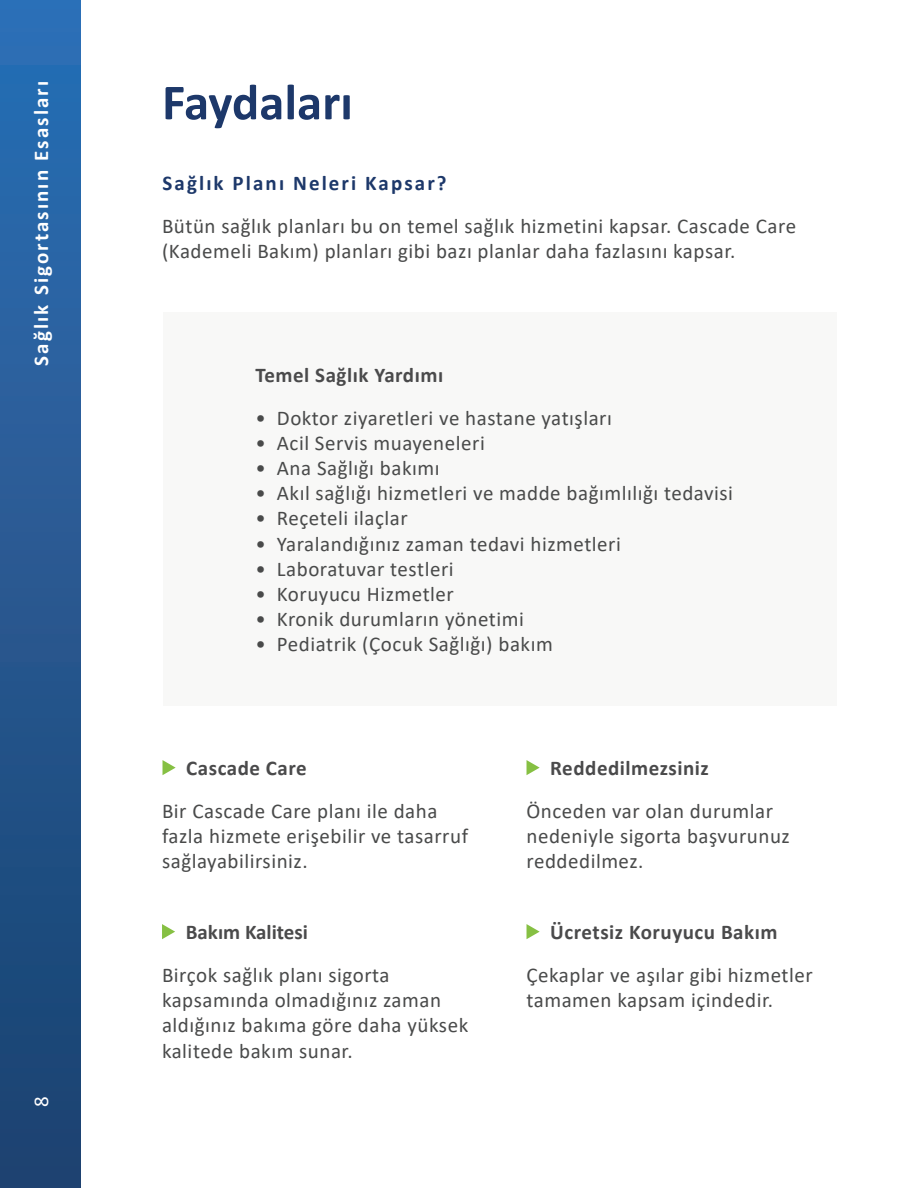
<style>
.page{position:relative;width:918px;height:1188px;background:#fff}
.page>*{position:absolute;margin:0;border:0;box-sizing:border-box;transform-origin:0 0}
.t1{font:700 51px "Calibri";color:#1d386a}
.t2{font:21px/25.2px "Calibri";letter-spacing:.025em;color:#494a4a}
.t3{font:700 21px "Calibri";letter-spacing:.025em;color:#4a4a4b}
.t4{font:700 21px "Calibri";letter-spacing:.1em;color:#fff}
.t5{font:700 21px "Calibri";letter-spacing:.1em;color:#1d386a}
.t6{font:700 21px "Calibri";color:#4a4a4b}
.t7{font:21px "Calibri";color:#fff}
</style>
<div class="page">
<div style="left:0;top:0;width:81px;height:1188px;background:linear-gradient(to bottom,#2d6fb5,#1c416e)"></div>
<div style="left:163px;top:312px;width:674px;height:393px;background:#f8f8f7"></div>
<svg style="left:163px;top:760px;width:13px;height:15px"></svg>
<svg style="left:527px;top:760px;width:13px;height:15px"></svg>
<svg style="left:527px;top:924px;width:13px;height:15px"></svg>
<svg style="left:162px;top:924px;width:13px;height:15px"></svg>
<p class="t4" style="left:26px;top:366px;width:286px;rotate:-90deg">Sağlık Sigortasının Esasları</p>
<p class="t7" style="left:27px;top:1107px;width:12px;rotate:-90deg">8</p>
<p class="t1" style="left:162px;top:66px;width:192px">Faydaları</p>
<p class="t5" style="left:163px;top:168px;width:286px">Sağlık Planı Neleri Kapsar?</p>
<p class="t2" style="left:162px;top:213px;width:636px">Bütün sağlık planları bu on temel sağlık hizmetini kapsar. Cascade Care (Kademeli Bakım) planları gibi bazı planlar daha fazlasını kapsar.</p>
<p class="t3" style="left:255px;top:360px;width:189px">Temel Sağlık Yardımı</p>
<p class="t2" style="left:255px;top:404px;width:358px">• Doktor ziyaretleri ve hastane yatışları</p>
<p class="t2" style="left:255px;top:430px;width:231px">• Acil Servis muayeneleri</p>
<p class="t2" style="left:255px;top:455px;width:186px">• Ana Sağlığı bakımı</p>
<p class="t2" style="left:255px;top:480px;width:479px">• Akıl sağlığı hizmetleri ve madde bağımlılığı tedavisi</p>
<p class="t2" style="left:255px;top:505px;width:154px">• Reçeteli ilaçlar</p>
<p class="t2" style="left:255px;top:530px;width:367px">• Yaralandığınız zaman tedavi hizmetleri</p>
<p class="t2" style="left:255px;top:556px;width:200px">• Laboratuvar testleri</p>
<p class="t2" style="left:255px;top:581px;width:200px">• Koruyucu Hizmetler</p>
<p class="t2" style="left:255px;top:606px;width:270px">• Kronik durumların yönetimi</p>
<p class="t2" style="left:255px;top:631px;width:299px">• Pediatrik (Çocuk Sağlığı) bakım</p>
<p class="t3" style="left:186px;top:753px;width:122px">Cascade Care</p>
<p class="t2" style="left:162px;top:798px;width:308px">Bir Cascade Care planı ile daha fazla hizmete erişebilir ve tasarruf sağlayabilirsiniz.</p>
<p class="t6" style="left:186px;top:917px;width:124px">Bakım Kalitesi</p>
<p class="t2" style="left:162px;top:962px;width:308px">Birçok sağlık planı sigorta kapsamında olmadığınız zaman aldığınız bakıma göre daha yüksek kalitede bakım sunar.</p>
<p class="t3" style="left:550px;top:753px;width:160px">Reddedilmezsiniz</p>
<p class="t2" style="left:527px;top:798px;width:265px">Önceden var olan durumlar nedeniyle sigorta başvurunuz reddedilmez.</p>
<p class="t3" style="left:550px;top:917px;width:229px">Ücretsiz Koruyucu Bakım</p>
<p class="t2" style="left:527px;top:962px;width:288px">Çekaplar ve aşılar gibi hizmetler tamamen kapsam içindedir.</p>
</div>
